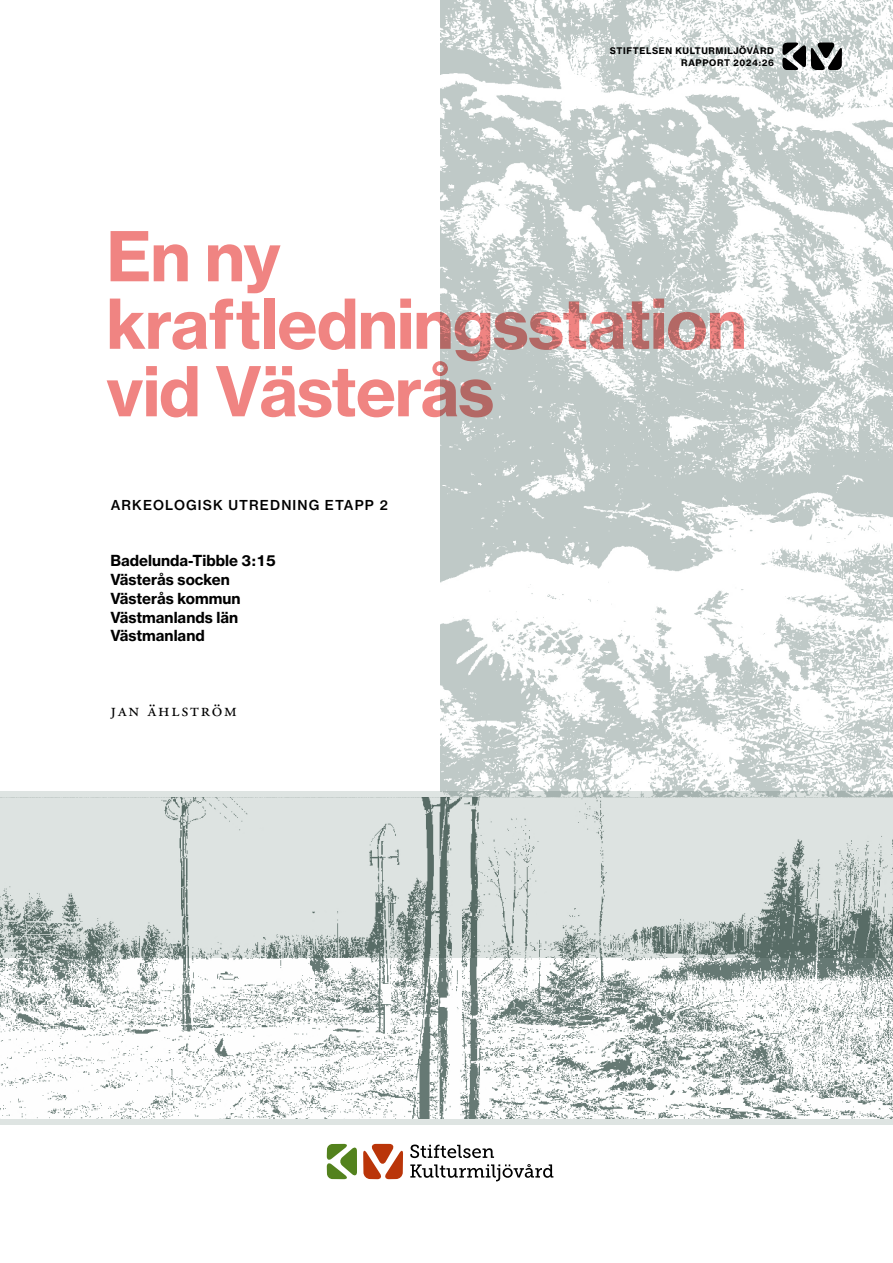
<style>
.page{position:relative;width:893px;height:1263px;background:#fff}
.page>*{position:absolute;margin:0;border:0;box-sizing:border-box;transform-origin:0 0}
.t1{font:67.5px/67.5px "N Haas Grotesk TX Pro 75 Bd";letter-spacing:-.02em;color:#f08482}
.t2{font:18.75px "Adobe Garamond Pro";letter-spacing:.1em;color:#000}
.t3{font:15px/18.8px "N Haas Grotesk TX Pro 75 Bd";color:#000}
.t4{font:13.5px "N Haas Grotesk TX Pro 65 Md";letter-spacing:.085em;color:#000}
.t5{font:9px/12px "N Haas Grotesk TX Pro 75 Bd";letter-spacing:.065em;color:#000;text-align:right}
</style>
<div class="page">
<img style="left:440px;top:0;width:453px;height:791px">
<svg style="left:782px;top:43px;width:60px;height:27px"></svg>
<svg style="left:327px;top:1144px;width:30px;height:35px"></svg>
<svg style="left:363px;top:1144px;width:40px;height:35px"></svg>
<svg style="left:410px;top:1164px;width:143px;height:17px"></svg>
<svg style="left:410px;top:1144px;width:84px;height:14px"></svg>
<svg style="left:0;top:791px;width:893px;height:334px;background:#d4dbd9"></svg>
<svg style="left:0;top:958px;width:893px;height:162px"></svg>
<svg style="left:0;top:798px;width:893px;height:160px;background:#cad2cf"></svg>
<p class="t5" style="left:610px;top:45px;width:165px">STIFTELSEN KULTURMILJÖVÅRD<br>RAPPORT 2024:26</p>
<h1 class="t1" style="left:106px;top:223px;width:642px">En ny kraftledningsstation vid Västerås</h1>
<p class="t4" style="left:111px;top:497px;width:279px">ARKEOLOGISK UTREDNING ETAPP 2</p>
<p class="t3" style="left:111px;top:551px;width:167px">Badelunda-Tibble 3:15<br>Västerås socken<br>Västerås kommun<br>Västmanlands län<br>Västmanland</p>
<p class="t2" style="left:111px;top:699px;width:128px">jan ählström</p>
</div>
